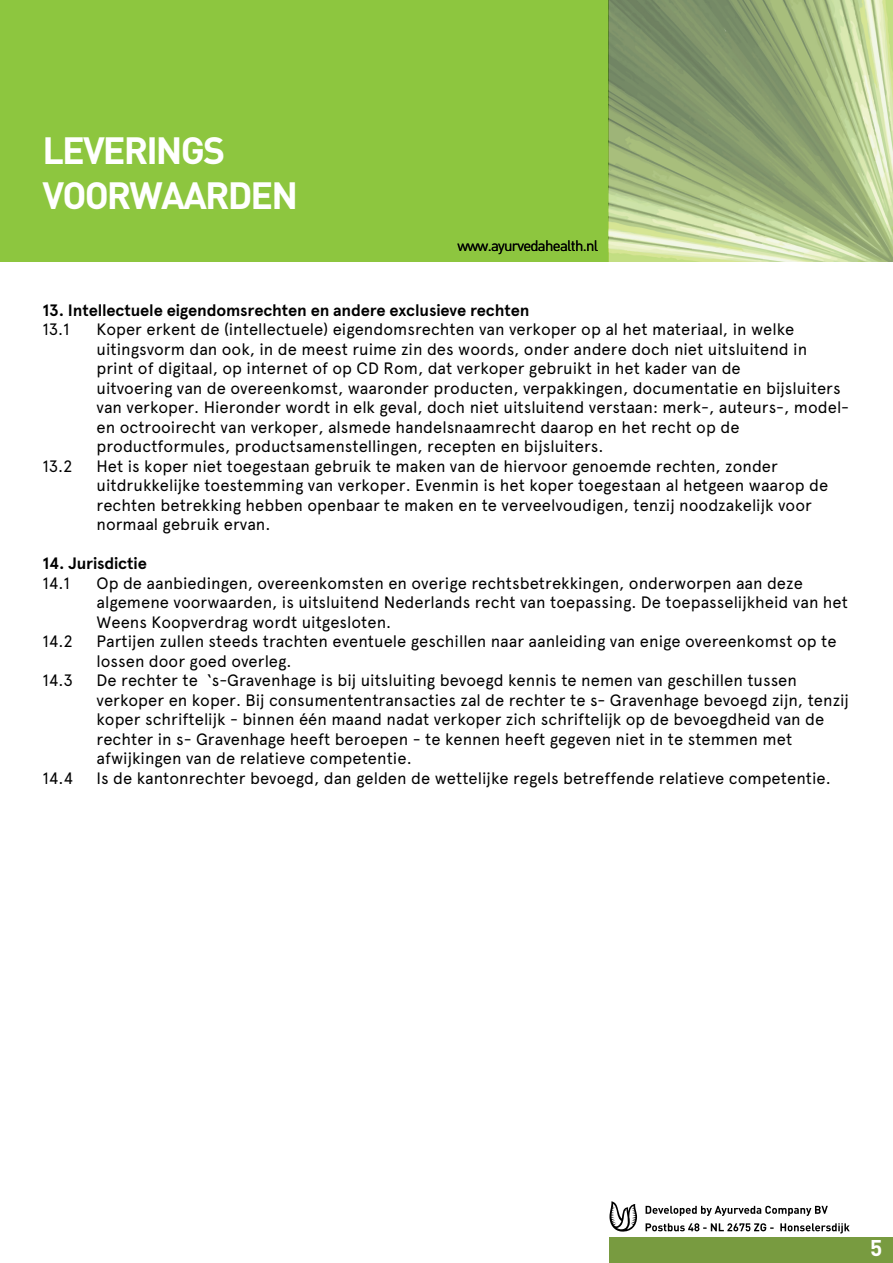
<style>
.page{position:relative;width:893px;height:1263px;background:#fff}
.page>*{position:absolute;margin:0;border:0;box-sizing:border-box;transform-origin:0 0}
.KOP_NAAM{font:700 37.5px "DIN";letter-spacing:-.05em;color:#fff}
.KOP_NAAM-2{font:700 22.5px "DIN";color:#fff}
.platte_tekst{font:16.5px "Apercu";color:#000}
.platte_tekst-2{font:700 16.5px "Apercu";letter-spacing:-.01em;color:#000}
.KOP_PLAT{font:15px "DIN";letter-spacing:-.05em;color:#000}
</style>
<div class="page">
<svg style="left:609px;top:1201px;width:28px;height:31px"></svg>
<svg style="left:646px;top:1206px;width:182px;height:10px"></svg>
<svg style="left:646px;top:1223px;width:204px;height:10px"></svg>
<div style="left:0;top:0;width:609px;height:261px;background:#8dc63f"></div>
<img style="left:609px;top:0;width:284px;height:261px">
<div style="left:609px;top:1237px;width:284px;height:26px;background:#789b40"></div>
<p class="KOP_NAAM" style="left:43px;top:126px;width:184px">LEVERINGS</p>
<p class="KOP_NAAM" style="left:43px;top:171px;width:257px">VOORWAARDEN</p>
<p class="KOP_PLAT" style="left:457px;top:236px;width:142px">www.ayurvedahealth.nl</p>
<p class="platte_tekst-2" style="left:43px;top:300px;width:488px">13. Intellectuele eigendomsrechten en andere exclusieve rechten</p>
<p class="platte_tekst" style="left:43px;top:319px;width:28px">13.1</p>
<p class="platte_tekst" style="left:97px;top:319px;width:699px">Koper erkent de (intellectuele) eigendomsrechten van verkoper op al het materiaal, in welke</p>
<p class="platte_tekst" style="left:97px;top:339px;width:712px">uitingsvorm dan ook, in de meest ruime zin des woords, onder andere doch niet uitsluitend in</p>
<p class="platte_tekst" style="left:97px;top:358px;width:646px">print of digitaal, op internet of op CD Rom, dat verkoper gebruikt in het kader van de</p>
<p class="platte_tekst" style="left:97px;top:378px;width:746px">uitvoering van de overeenkomst, waaronder producten, verpakkingen, documentatie en bijsluiters</p>
<p class="platte_tekst" style="left:97px;top:397px;width:754px">van verkoper. Hieronder wordt in elk geval, doch niet uitsluitend verstaan: merk-, auteurs-, model-</p>
<p class="platte_tekst" style="left:97px;top:417px;width:644px">en octrooirecht van verkoper, alsmede handelsnaamrecht daarop en het recht op de</p>
<p class="platte_tekst" style="left:97px;top:436px;width:509px">productformules, productsamenstellingen, recepten en bijsluiters.</p>
<p class="platte_tekst" style="left:43px;top:456px;width:32px">13.2</p>
<p class="platte_tekst" style="left:97px;top:456px;width:683px">Het is koper niet toegestaan gebruik te maken van de hiervoor genoemde rechten, zonder</p>
<p class="platte_tekst" style="left:97px;top:475px;width:733px">uitdrukkelijke toestemming van verkoper. Evenmin is het koper toegestaan al hetgeen waarop de</p>
<p class="platte_tekst" style="left:97px;top:495px;width:717px">rechten betrekking hebben openbaar te maken en te verveelvoudigen, tenzij noodzakelijk voor</p>
<p class="platte_tekst" style="left:97px;top:514px;width:175px">normaal gebruik ervan.</p>
<p class="platte_tekst-2" style="left:43px;top:553px;width:106px">14. Jurisdictie</p>
<p class="platte_tekst" style="left:43px;top:573px;width:29px">14.1</p>
<p class="platte_tekst" style="left:97px;top:573px;width:708px">Op de aanbiedingen, overeenkomsten en overige rechtsbetrekkingen, onderworpen aan deze</p>
<p class="platte_tekst" style="left:97px;top:592px;width:753px">algemene voorwaarden, is uitsluitend Nederlands recht van toepassing. De toepasselijkheid van het</p>
<p class="platte_tekst" style="left:97px;top:612px;width:296px">Weens Koopverdrag wordt uitgesloten.</p>
<p class="platte_tekst" style="left:43px;top:631px;width:32px">14.2</p>
<p class="platte_tekst" style="left:97px;top:631px;width:742px">Partijen zullen steeds trachten eventuele geschillen naar aanleiding van enige overeenkomst op te</p>
<p class="platte_tekst" style="left:97px;top:651px;width:197px">lossen door goed overleg.</p>
<p class="platte_tekst" style="left:43px;top:670px;width:32px">14.3</p>
<p class="platte_tekst" style="left:97px;top:670px;width:702px">De rechter te ‘s-Gravenhage is bij uitsluiting bevoegd kennis te nemen van geschillen tussen</p>
<p class="platte_tekst" style="left:97px;top:690px;width:754px">verkoper en koper. Bij consumententransacties zal de rechter te s- Gravenhage bevoegd zijn, tenzij</p>
<p class="platte_tekst" style="left:97px;top:709px;width:729px">koper schriftelijk - binnen één maand nadat verkoper zich schriftelijk op de bevoegdheid van de</p>
<p class="platte_tekst" style="left:97px;top:729px;width:697px">rechter in s- Gravenhage heeft beroepen - te kennen heeft gegeven niet in te stemmen met</p>
<p class="platte_tekst" style="left:97px;top:748px;width:317px">afwijkingen van de relatieve competentie.</p>
<p class="platte_tekst" style="left:43px;top:768px;width:32px">14.4</p>
<p class="platte_tekst" style="left:97px;top:768px;width:736px">Is de kantonrechter bevoegd, dan gelden de wettelijke regels betreffende relatieve competentie.</p>
<p class="KOP_NAAM-2" style="left:870px;top:1233px;width:14px">5</p>
</div>
